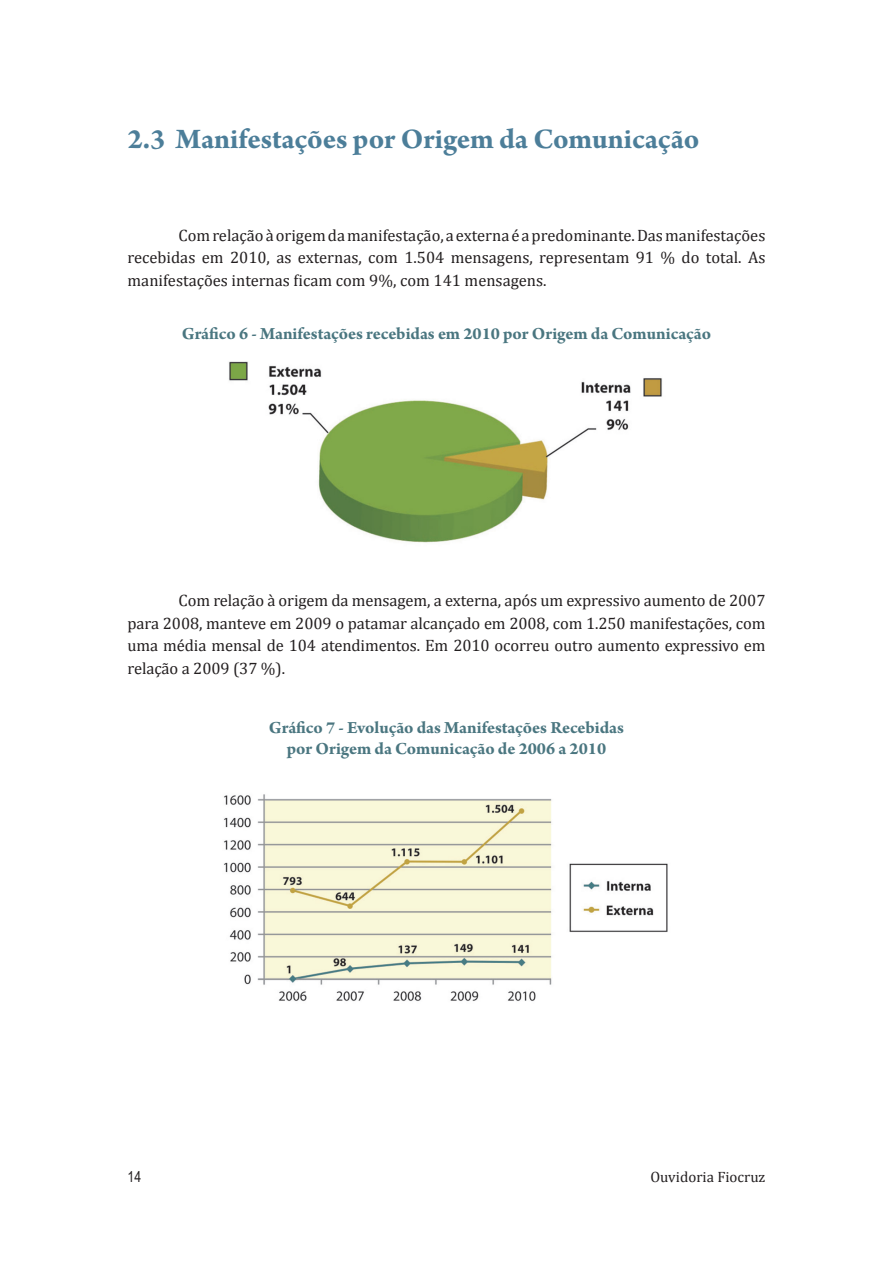
<style>
.page{position:relative;width:893px;height:1263px;background:#fff}
.page>*{position:absolute;margin:0;border:0;box-sizing:border-box;transform-origin:0 0}
.Título_2{font:700 30px "Arno Pro";letter-spacing:-.005em;color:#4c7e99}
.Título_de_gráfico{font:700 18px/21px "Arno Pro";letter-spacing:-.005em;color:#4a7680;text-align:center}
.Parágrafo{font:16.5px/22.5px "Cambria";letter-spacing:-.005em;color:#231f20;text-align:justify}
.t1{font:15px "Cambria";color:#231f20}
.t2{font:15px "Arial Narrow";color:#231f20}
</style>
<div class="page">
<img style="left:229px;top:361px;width:433px;height:182px">
<img style="left:224px;top:794px;width:444px;height:207px">
<p class="Título_2" style="left:128px;top:121px;width:573px">2.3 Manifestações por Origem da Comunicação</p>
<p class="Parágrafo" style="left:128px;top:224px;width:639px;text-indent:51px">Com relação à origem da manifestação, a externa é a predominante. Das manifestações recebidas em 2010, as externas, com 1.504 mensagens, representam 91 % do total. As manifestações internas ficam com 9%, com 141 mensagens.</p>
<p class="Título_de_gráfico" style="left:182px;top:324px;width:531px">Gráfico 6 - Manifestações recebidas em 2010 por Origem da Comunicação</p>
<p class="Parágrafo" style="left:128px;top:589px;width:639px;text-indent:51px">Com relação à origem da mensagem, a externa, após um expressivo aumento de 2007 para 2008, manteve em 2009 o patamar alcançado em 2008, com 1.250 manifestações, com uma média mensal de 104 atendimentos. Em 2010 ocorreu outro aumento expressivo em relação a 2009 (37 %).</p>
<p class="Título_de_gráfico" style="left:269px;top:717px;width:356px">Gráfico 7 - Evolução das Manifestações Recebidas por Origem da Comunicação de 2006 a 2010</p>
<p class="t2" style="left:128px;top:1165px;width:15px">14</p>
<p class="t1" style="left:650px;top:1168px;width:116px">Ouvidoria Fiocruz</p>
</div>
